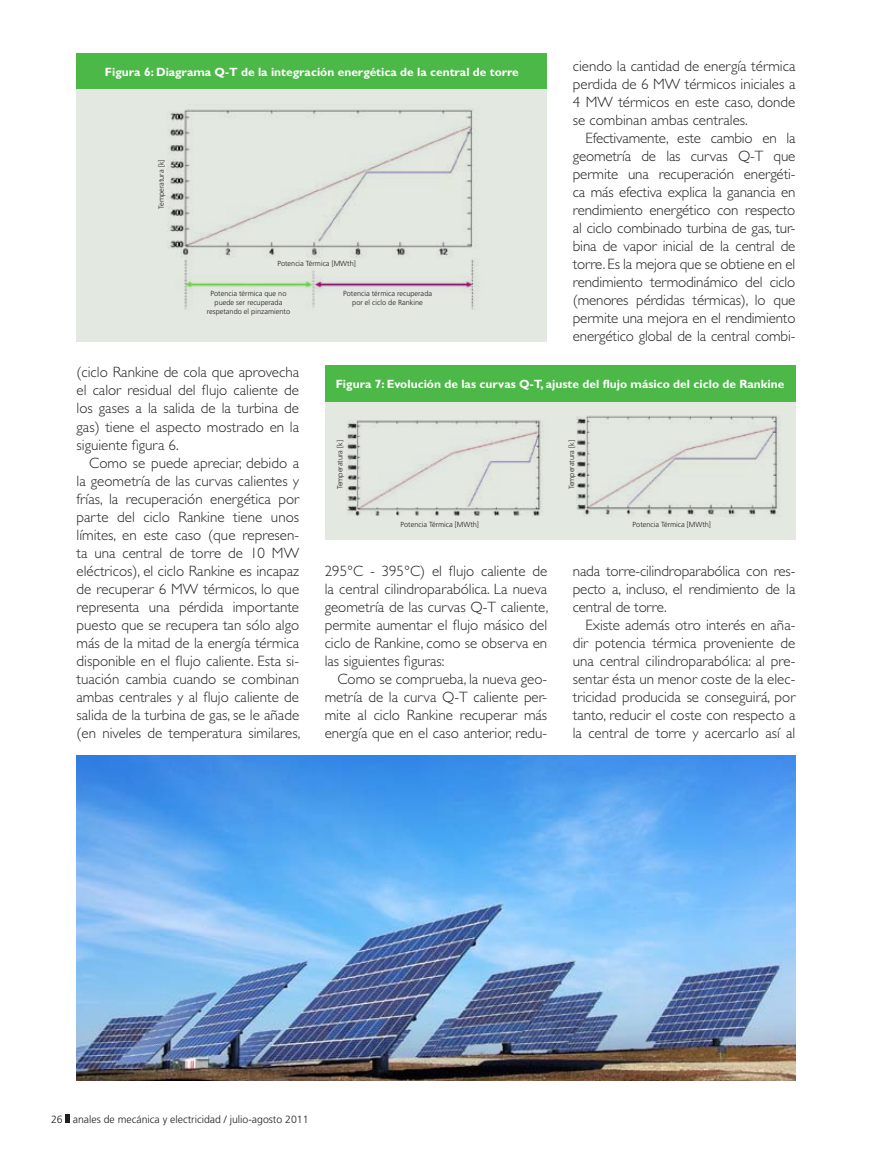
<style>
.page{position:relative;width:872px;height:1149px;background:#fff}
.page>*{position:absolute;margin:0;border:0;box-sizing:border-box;transform-origin:0 0}
.texto_comun{font:300 15px/18px "Gill Sans Std";color:#231f20;text-align:justify}
.titulo_tabla_grafico{font:700 12px "Gill Sans Std";color:#fff}
.t1{font:300 10.5px "Frutiger LT Std";color:#231f20}
.subladillo_varios{font:300 7.35px/8.9px "Frutiger LT Std";color:#231f20;text-align:center}
</style>
<div class="page">
<svg style="left:66px;top:1114px;width:4px;height:8px"></svg>
<div style="left:325px;top:365px;width:470px;height:36px;background:#4cb848"></div>
<div style="left:325px;top:401px;width:470px;height:138px;background:#e3e8e1"></div>
<img style="left:346px;top:420px;width:195px;height:95px">
<img style="left:576px;top:415px;width:204px;height:101px">
<img style="left:77px;top:755px;width:718px;height:324px">
<div style="left:77px;top:54px;width:470px;height:36px;background:#4cb848"></div>
<div style="left:77px;top:89px;width:470px;height:252px;background:#e3e8e1"></div>
<img style="left:167px;top:109px;width:312px;height:201px">
<p class="titulo_tabla_grafico" style="left:105px;top:64px;width:415px">Figura 6: Diagrama Q-T de la integración energética de la central de torre</p>
<p class="subladillo_varios" style="left:157px;top:209px;width:51px;rotate:-90deg">Temperatura [k]</p>
<p class="subladillo_varios" style="left:277px;top:259px;width:80px">Potencia Térmica [MWth]</p>
<p class="subladillo_varios" style="left:207px;top:289px;width:85px">Potencia térmica que no puede ser recuperada respetando el pinzamiento</p>
<p class="subladillo_varios" style="left:343px;top:289px;width:90px">Potencia térmica recuperada por el ciclo de Rankine</p>
<p class="texto_comun" style="left:573px;top:57px;width:224px">ciendo la cantidad de energía térmica perdida de 6 MW térmicos iniciales a 4 MW térmicos en este caso, donde se combinan ambas centrales.</p>
<p class="texto_comun" style="left:573px;top:129px;width:224px;text-indent:13px">Efectivamente, este cambio en la geometría de las curvas Q-T que permite una recuperación energéti&shy;ca más efectiva explica la ganancia en rendimiento energético con respecto al ciclo combinado turbina de gas, tur&shy;bina de vapor inicial de la central de torre. Es la mejora que se obtiene en el rendimiento termodinámico del ciclo (menores pérdidas térmicas), lo que permite una mejora en el rendimiento energético global de la central combi-</p>
<p class="texto_comun" style="left:77px;top:363px;width:224px">(ciclo Rankine de cola que aprovecha el calor residual del flujo caliente de los gases a la salida de la turbina de gas) tiene el aspecto mostrado en la siguiente figura 6.</p>
<p class="texto_comun" style="left:77px;top:453px;width:225px;text-indent:13px">Como se puede apreciar, debido a la geometría de las curvas calientes y frías, la recuperación energética por parte del ciclo Rankine tiene unos límites, en este caso (que represen&shy;ta una central de torre de 10 MW eléctricos), el ciclo Rankine es incapaz de recuperar 6 MW térmicos, lo que representa una pérdida importante puesto que se recupera tan sólo algo más de la mitad de la energía térmica disponible en el flujo caliente. Esta si&shy;tuación cambia cuando se combinan ambas centrales y al flujo caliente de salida de la turbina de gas, se le añade (en niveles de temperatura similares,</p>
<p class="titulo_tabla_grafico" style="left:336px;top:376px;width:450px">Figura 7: Evolución de las curvas Q-T, ajuste del flujo másico del ciclo de Rankine</p>
<p class="subladillo_varios" style="left:335px;top:489px;width:51px;rotate:-90deg">Temperatura [k]</p>
<p class="subladillo_varios" style="left:567px;top:489px;width:51px;rotate:-90deg">Temperatura [k]</p>
<p class="subladillo_varios" style="left:400px;top:519px;width:80px">Potencia Térmica [MWth]</p>
<p class="subladillo_varios" style="left:632px;top:519px;width:80px">Potencia Térmica [MWth]</p>
<p class="texto_comun" style="left:325px;top:561px;width:225px">295°C - 395°C) el flujo caliente de la central cilindroparabólica. La nueva geometría de las curvas Q-T caliente, permite aumentar el flujo másico del ciclo de Rankine, como se observa en las siguientes figuras:</p>
<p class="texto_comun" style="left:325px;top:669px;width:224px;text-indent:13px">Como se comprueba, la nueva geo&shy;metría de la curva Q-T caliente per&shy;mite al ciclo Rankine recuperar más energía que en el caso anterior, redu-</p>
<p class="texto_comun" style="left:573px;top:561px;width:224px">nada torre-cilindroparabólica con res&shy;pecto a, incluso, el rendimiento de la central de torre.</p>
<p class="texto_comun" style="left:573px;top:615px;width:224px;text-indent:13px">Existe además otro interés en aña&shy;dir potencia térmica proveniente de una central cilindroparabólica: al pre&shy;sentar ésta un menor coste de la elec&shy;tricidad producida se conseguirá, por tanto, reducir el coste con respecto a la central de torre y acercarlo así al</p>
<p class="t1" style="left:51px;top:1112px;width:259px">26 anales de mecánica y electricidad / julio-agosto 2011</p>
</div>
